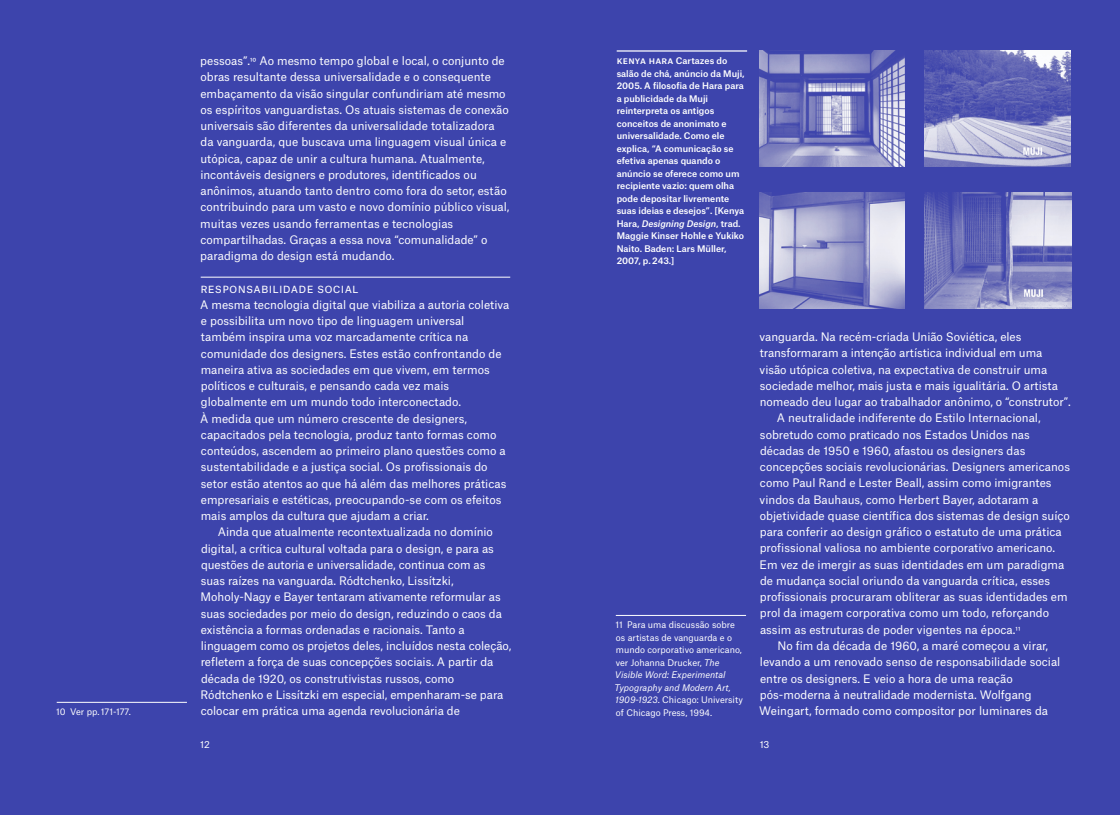
<style>
.page{position:relative;width:1120px;height:815px;background:#3d44ac}
.page>*{position:absolute;margin:0;border:0;box-sizing:border-box;transform-origin:0 0}
.t1{font:11.25px/16.2px "Atlas Grotesk";color:#fff}
.t2{font:9.38px "Atlas Grotesk";color:#fff}
.t3{font:500 8.75px/12.5px "Atlas Grotesk";color:#fff}
.t4{font:8.75px/12.5px "Atlas Grotesk";color:#fff}
.s1{font-size:8.75px}
.s2{font-style:italic}
</style>
<div class="page">
<hr style="left:616px;top:615px;width:130px;height:1px;background:#fff">
<hr style="left:201px;top:277px;width:309px;height:1px;background:#fff">
<img style="left:925px;top:51px;width:146px;height:116px">
<img style="left:760px;top:193px;width:144px;height:115px">
<hr style="left:617px;top:50px;width:130px;height:2px;background:#fff">
<hr style="left:57px;top:702px;width:130px;height:1px;background:#fff">
<img style="left:760px;top:51px;width:144px;height:116px">
<img style="left:925px;top:193px;width:146px;height:115px">
<p class="t4" style="left:56px;top:705px;width:76px">10 Ver pp. 171-177.</p>
<p class="t1" style="left:200px;top:52px;width:311px">pessoas”.<span class="s1">10</span> Ao mesmo tempo global e local, o conjunto de obras resultante dessa universalidade e o consequente embaçamento da visão singular confundiriam até mesmo os espíritos vanguardistas. Os atuais sistemas de conexão universais são diferentes da universalidade totalizadora da vanguarda, que buscava uma linguagem visual única e utópica, capaz de unir a cultura humana. Atualmente, incontáveis designers e produtores, identificados ou anônimos, atuando tanto dentro como fora do setor, estão contribuindo para um vasto e novo domínio público visual, muitas vezes usando ferramentas e tecnologias compartilhadas. Graças a essa nova “comunalidade” o paradigma do design está mudando.</p>
<p class="t1" style="left:200px;top:279px;width:311px">responsabilidade social<br>A mesma tecnologia digital que viabiliza a autoria coletiva e possibilita um novo tipo de linguagem universal também inspira uma voz marcadamente crítica na comunidade dos designers. Estes estão confrontando de maneira ativa as sociedades em que vivem, em termos políticos e culturais, e pensando cada vez mais globalmente em um mundo todo interconectado.<br>À medida que um número crescente de designers, capacitados pela tecnologia, produz tanto formas como conteúdos, ascendem ao primeiro plano questões como a sustentabilidade e a justiça social. Os profissionais do setor estão atentos ao que há além das melhores práticas empresariais e estéticas, preocupando-se com os efeitos mais amplos da cultura que ajudam a criar.</p>
<p class="t1" style="left:201px;top:523px;width:312px;text-indent:17px">Ainda que atualmente recontextualizada no domínio digital, a crítica cultural voltada para o design, e para as questões de autoria e universalidade, continua com as suas raízes na vanguarda. Ródtchenko, Lissítzki, Moholy-Nagy e Bayer tentaram ativamente reformular as suas sociedades por meio do design, reduzindo o caos da existência a formas ordenadas e racionais. Tanto a linguagem como os projetos deles, incluídos nesta coleção, refletem a força de suas concepções sociais. A partir da década de 1920, os construtivistas russos, como Ródtchenko e Lissítzki em especial, empenharam-se para colocar em prática uma agenda revolucionária de</p>
<p class="t3" style="left:617px;top:54px;width:129px">kenya hara Cartazes do salão de chá, anúncio da Muji,<br>2005. A filosofia de Hara para a publicidade da Muji reinterpreta os antigos conceitos de anonimato e universalidade. Como ele explica, “A comunicação se efetiva apenas quando o anúncio se oferece como um recipiente vazio: quem olha pode depositar livremente suas ideias e desejos”. [Kenya<br>Hara, <span class="s2">Designing Design</span>, trad.<br>Maggie Kinser Hohle e Yukiko<br>Naito. Baden: Lars Müller,<br>2007, p. 243.]</p>
<p class="t4" style="left:614px;top:618px;width:130px">11 Para uma discussão sobre os artistas de vanguarda e o mundo corporativo americano, ver Johanna Drucker, <span class="s2">The<br>Visible Word: Experimental<br>Typography and Modern Art,<br>1909-1923</span>. Chicago: University of Chicago Press, 1994.</p>
<p class="t1" style="left:759px;top:328px;width:263px">vanguarda. Na recém-criada União Soviética, eles</p>
<p class="t1" style="left:759px;top:344px;width:284px">transformaram a intenção artística individual em uma</p>
<p class="t1" style="left:759px;top:360px;width:289px">visão utópica coletiva, na expectativa de construir uma</p>
<p class="t1" style="left:760px;top:376px;width:300px">sociedade melhor, mais justa e mais igualitária. O artista</p>
<p class="t1" style="left:760px;top:393px;width:313px">nomeado deu lugar ao trabalhador anônimo, o “construtor”.</p>
<p class="t1" style="left:777px;top:409px;width:265px">A neutralidade indiferente do Estilo Internacional,</p>
<p class="t1" style="left:760px;top:425px;width:271px">sobretudo como praticado nos Estados Unidos nas</p>
<p class="t1" style="left:760px;top:441px;width:267px">décadas de 1950 e 1960, afastou os designers das</p>
<p class="t1" style="left:760px;top:458px;width:312px">concepções sociais revolucionárias. Designers americanos</p>
<p class="t1" style="left:760px;top:474px;width:293px">como Paul Rand e Lester Beall, assim como imigrantes</p>
<p class="t1" style="left:759px;top:490px;width:280px">vindos da Bauhaus, como Herbert Bayer, adotaram a</p>
<p class="t1" style="left:760px;top:506px;width:312px">objetividade quase científica dos sistemas de design suíço</p>
<p class="t1" style="left:760px;top:523px;width:303px">para conferir ao design gráfico o estatuto de uma prática</p>
<p class="t1" style="left:760px;top:539px;width:297px">profissional valiosa no ambiente corporativo americano.</p>
<p class="t1" style="left:759px;top:555px;width:306px">Em vez de imergir as suas identidades em um paradigma</p>
<p class="t1" style="left:760px;top:571px;width:291px">de mudança social oriundo da vanguarda crítica, esses</p>
<p class="t1" style="left:760px;top:588px;width:309px">profissionais procuraram obliterar as suas identidades em</p>
<p class="t1" style="left:760px;top:604px;width:291px">prol da imagem corporativa como um todo, reforçando</p>
<p class="t1" style="left:760px;top:620px;width:262px">assim as estruturas de poder vigentes na época.<span class="s1">11</span></p>
<p class="t1" style="left:777px;top:637px;width:272px">No fim da década de 1960, a maré começou a virar,</p>
<p class="t1" style="left:760px;top:653px;width:302px">levando a um renovado senso de responsabilidade social</p>
<p class="t1" style="left:760px;top:669px;width:254px">entre os designers. E veio a hora de uma reação</p>
<p class="t1" style="left:760px;top:685px;width:273px">pós-moderna à neutralidade modernista. Wolfgang</p>
<p class="t1" style="left:759px;top:702px;width:290px">Weingart, formado como compositor por luminares da</p>
<p class="t2" style="left:200px;top:737px;width:11px">12</p>
<p class="t2" style="left:760px;top:737px;width:11px">13</p>
</div>
